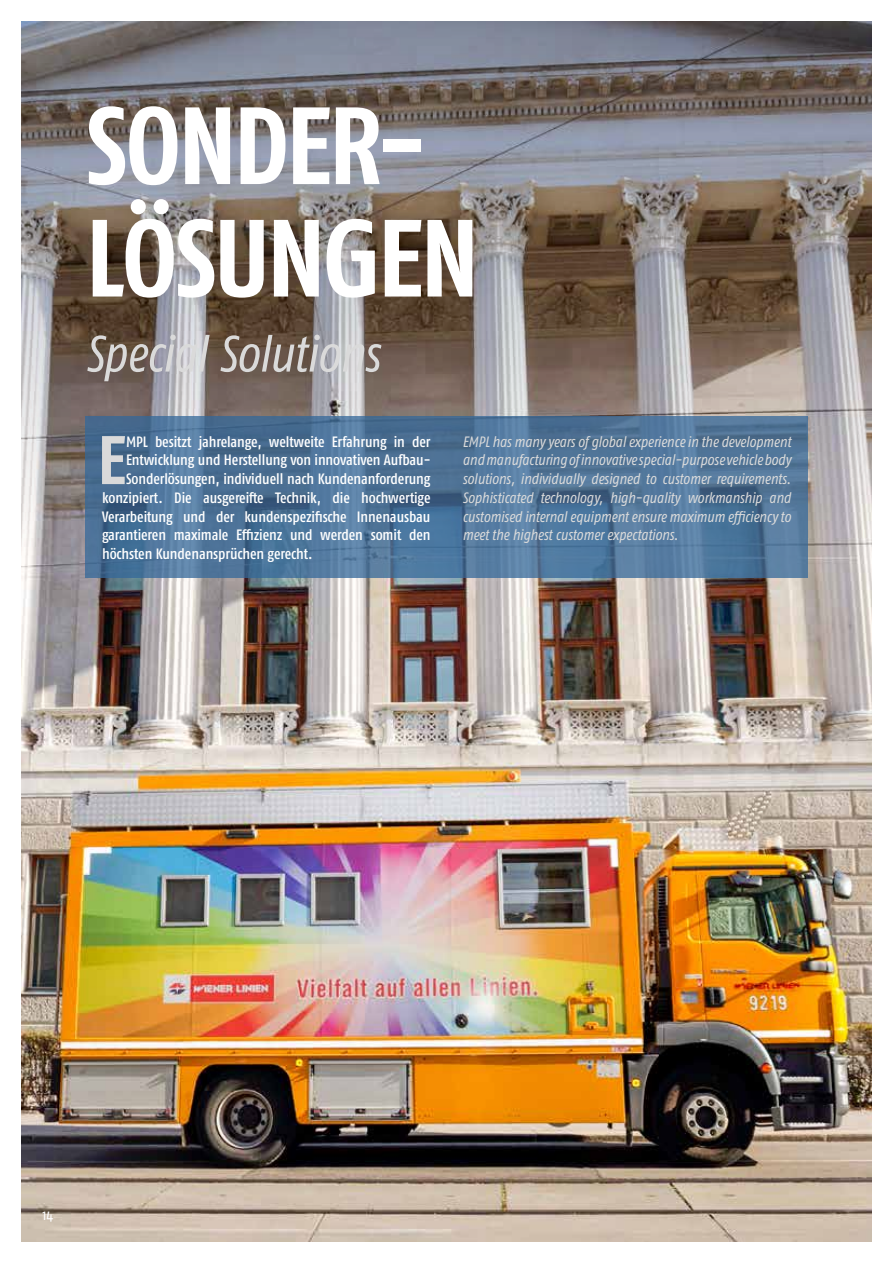
<style>
.page{position:relative;width:893px;height:1263px;background:#fff}
.page>*{position:absolute;margin:0;border:0;box-sizing:border-box;transform-origin:0 0}
.t1{font:700 condensed 109.5px/112.5px "Fago Pro";letter-spacing:-.03em;color:#fff}
.t2{font:700 condensed 68.55px "Fago Pro";color:#dadada}
.t3{font:italic condensed 51px "Fago Pro";letter-spacing:-.02em;color:#dadada}
.t4{font:500 condensed 15px "Fago Pro";letter-spacing:-.005em;color:#fff}
.t5{font:italic condensed 15px/18.8px "Fago Pro";letter-spacing:-.005em;color:#dadada;text-align:justify}
.t6{font:condensed 15px "Fago Pro";color:#fff}
</style>
<div class="page">
<img style="left:21px;top:559px;width:851px;height:683px">
<svg style="left:21px;top:21px;width:851px;height:538px;background:#817977"></svg>
<svg style="left:85px;top:416px;width:723px;height:162px;background:#4e7499"></svg>
<h1 class="t1" style="left:86px;top:89px;width:395px">SONDER-<br>LÖSUNGEN</h1>
<h3 class="t3" style="left:85px;top:323px;width:296px">Special Solutions</h3>
<h2 class="t2" style="left:98px;top:419px;width:30px">E</h2>
<p class="t4" style="left:126px;top:432px;width:306px">MPL besitzt jahrelange, weltweite Erfahrung in der</p>
<p class="t4" style="left:126px;top:451px;width:306px">Entwicklung und Herstellung von innovativen Aufbau-</p>
<p class="t4" style="left:126px;top:470px;width:306px">Sonderlösungen, individuell nach Kundenanforderung</p>
<p class="t4" style="left:102px;top:489px;width:330px">konzipiert. Die ausgereifte Technik, die hochwertige</p>
<p class="t4" style="left:102px;top:507px;width:330px">Verarbeitung und der kundenspezifische Innenausbau</p>
<p class="t4" style="left:102px;top:526px;width:330px">garantieren maximale Effizienz und werden somit den</p>
<p class="t4" style="left:102px;top:545px;width:212px">höchsten Kundenansprüchen gerecht.</p>
<p class="t5" style="left:462px;top:432px;width:330px">EMPL has many years of global experience in the development and manufacturing of innovative special-purpose vehicle body solutions, individually designed to customer requirements.<br>Sophisticated technology, high-quality workmanship and customised internal equipment ensure maximum efficiency to meet the highest customer expectations.</p>
<p class="t6" style="left:43px;top:1206px;width:12px">14</p>
</div>
